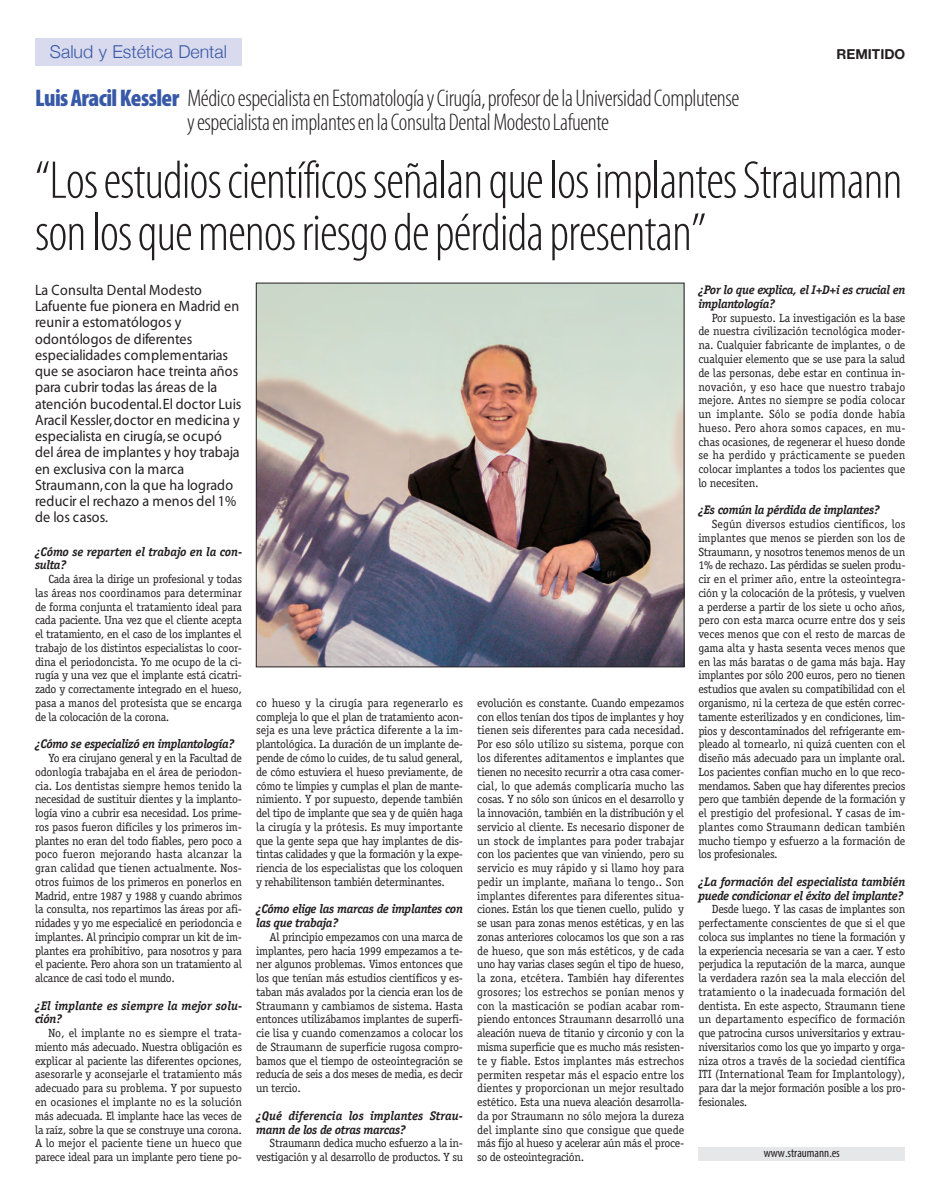
<style>
.page{position:relative;width:943px;height:1202px;background:#fff}
.page>*{position:absolute;margin:0;border:0;box-sizing:border-box;transform-origin:0 0}
.t1{font:300 condensed 53.62px/52.1px "Myriad Pro";letter-spacing:-.02em;color:#231f20}
.t2{font:300 condensed 24.12px/24.1px "Myriad Pro";letter-spacing:-.02em;color:#231f20}
.t3{font:300 17.75px "Helvetica Neue";color:#3859a7}
.t4{font:15px/16.2px "Myriad MM 400 wt 600 wd";letter-spacing:.015em;color:#231f20;scale:.94 1}
.t5{font:700 13.75px "Helvetica Neue";color:#231f20}
.t6{font:italic 700 12.5px/13.8px "Officina Serif";letter-spacing:-.03em;color:#231f20}
.t7{font:italic 700 12.5px/13.8px "Officina Serif";color:#231f20}
.t8{font:condensed 12.5px "Myriad Pro";color:#231f20}
.t9{font:11.88px/13.8px "Officina Serif";letter-spacing:-.025em;color:#231f20;text-align:justify}
.s1{font-weight:900;color:#3859a7}
</style>
<div class="page">
<div style="left:35px;top:38px;width:207px;height:28px;background:#d9daed"></div>
<div style="left:698px;top:1146px;width:207px;height:14px;background:#e6e7e9"></div>
<img style="left:258px;top:285px;width:424px;height:380px">
<h3 class="t3" style="left:50px;top:41px;width:179px">Salud y Estética Dental</h3>
<p class="t5" style="left:836px;top:45px;width:70px">REMITIDO</p>
<h2 class="t2" style="left:187px;top:88px;width:554px;text-indent:-152px"><span class="s1">Luis Aracil Kessler</span> Médico especialista en Estomatología y Cirugía, profesor de la Universidad Complutense y especialista en implantes en la Consulta Dental Modesto Lafuente</h2>
<h1 class="t1" style="left:35px;top:158px;width:869px">“Los estudios científicos señalan que los implantes Straumann son los que menos riesgo de pérdida presentan”</h1>
<p class="t6" style="left:698px;top:284px;width:208px">¿Por lo que explica, el I+D+i es crucial en implantología?</p>
<p class="t9" style="left:698px;top:311px;width:209px;text-indent:13px">Por supuesto. La investigación es la base de nuestra civilización tecnológica moder&shy;na. Cualquier fabricante de implantes, o de cualquier elemento que se use para la salud de las personas, debe estar en continua in&shy;novación, y eso hace que nuestro trabajo mejore. Antes no siempre se podía colocar un implante. Sólo se podía donde había hueso. Pero ahora somos capaces, en mu&shy;chas ocasiones, de regenerar el hueso donde se ha perdido y prácticamente se pueden colocar implantes a todos los pacientes que lo necesiten.</p>
<p class="t6" style="left:698px;top:504px;width:183px">¿Es común la pérdida de implantes?</p>
<p class="t9" style="left:698px;top:517px;width:209px;text-indent:13px">Según diversos estudios científicos, los implantes que menos se pierden son los de Straumann, y nosotros tenemos menos de un 1% de rechazo. Las pérdidas se suelen produ&shy;cir en el primer año, entre la osteointegra&shy;ción y la colocación de la prótesis, y vuelven a perderse a partir de los siete u ocho años, pero con esta marca ocurre entre dos y seis veces menos que con el resto de marcas de gama alta y hasta sesenta veces menos que en las más baratas o de gama más baja. Hay implantes por sólo 200 euros, pero no tienen estudios que avalen su compatibilidad con el organismo, ni la certeza de que estén correc&shy;tamente esterilizados y en condiciones, lim&shy;pios y descontaminados del refrigerante em&shy;pleado al tornearlo, ni quizá cuenten con el diseño más adecuado para un implante oral.<br>Los pacientes confían mucho en lo que reco&shy;mendamos. Saben que hay diferentes precios pero que también depende de la formación y el prestigio del profesional. Y casas de im&shy;plantes como Straumann dedican también mucho tiempo y esfuerzo a la formación de los profesionales.</p>
<p class="t6" style="left:698px;top:875px;width:208px">¿La formación del especialista también puede condicionar el éxito del implante?</p>
<p class="t9" style="left:698px;top:902px;width:209px;text-indent:13px">Desde luego. Y las casas de implantes son perfectamente conscientes de que si el que coloca sus implantes no tiene la formación y la experiencia necesaria se van a caer. Y esto perjudica la reputación de la marca, aunque la verdadera razón sea la mala elección del tratamiento o la inadecuada formación del dentista. En este aspecto, Straumann tiene un departamento específico de formación que patrocina cursos universitarios y extrau&shy;niversitarios como los que yo imparto y orga&shy;niza otros a través de la sociedad científica ITI (International Team for Implantology), para dar la mejor formación posible a los pro&shy;fesionales.</p>
<p class="t4" style="left:35px;top:283px;width:221px">La Consulta Dental Modesto<br>Lafuente fue pionera en Madrid en reunir a estomatólogos y odontólogos de diferentes especialidades complementarias que se asociaron hace treinta años para cubrir todas las áreas de la atención bucodental. El doctor Luis<br>Aracil Kessler, doctor en medicina y especialista en cirugía, se ocupó del área de implantes y hoy trabaja en exclusiva con la marca<br>Straumann, con la que ha logrado reducir el rechazo a menos del 1% de los casos.</p>
<p class="t6" style="left:35px;top:545px;width:209px">¿Cómo se reparten el trabajo en la con&shy;sulta?</p>
<p class="t9" style="left:35px;top:572px;width:209px;text-indent:13px">Cada área la dirige un profesional y todas las áreas nos coordinamos para determinar de forma conjunta el tratamiento ideal para cada paciente. Una vez que el cliente acepta el tratamiento, en el caso de los implantes el trabajo de los distintos especialistas lo coor&shy;dina el periodoncista. Yo me ocupo de la ci&shy;rugía y una vez que el implante está cicatri&shy;zado y correctamente integrado en el hueso, pasa a manos del protesista que se encarga de la colocación de la corona.</p>
<p class="t6" style="left:35px;top:738px;width:201px">¿Cómo se especializó en implantología?</p>
<p class="t9" style="left:35px;top:751px;width:209px;text-indent:13px">Yo era cirujano general y en la Facultad de odonlogía trabajaba en el área de periodon&shy;cia. Los dentistas siempre hemos tenido la necesidad de sustituir dientes y la implanto&shy;logía vino a cubrir esa necesidad. Los prime&shy;ros pasos fueron difíciles y los primeros im&shy;plantes no eran del todo fiables, pero poco a poco fueron mejorando hasta alcanzar la gran calidad que tienen actualmente. Nos&shy;otros fuimos de los primeros en ponerlos en Madrid, entre 1987 y 1988 y cuando abrimos la consulta, nos repartimos las áreas por afi&shy;nidades y yo me especialicé en periodoncia e implantes. Al principio comprar un kit de im&shy;plantes era prohibitivo, para nosotros y para el paciente. Pero ahora son un tratamiento al alcance de casi todo el mundo.</p>
<p class="t7" style="left:35px;top:999px;width:209px">¿El implante es siempre la mejor solu&shy;ción?</p>
<p class="t9" style="left:35px;top:1026px;width:208px;text-indent:13px">No, el implante no es siempre el trata&shy;miento más adecuado. Nuestra obligación es explicar al paciente las diferentes opciones, asesorarle y aconsejarle el tratamiento más adecuado para su problema. Y por supuesto en ocasiones el implante no es la solución más adecuada. El implante hace las veces de la raíz, sobre la que se construye una corona.<br>A lo mejor el paciente tiene un hueco que parece ideal para un implante pero tiene po-</p>
<p class="t9" style="left:477px;top:696px;width:209px">evolución es constante. Cuando empezamos con ellos tenían dos tipos de implantes y hoy tienen seis diferentes para cada necesidad.<br>Por eso sólo utilizo su sistema, porque con los diferentes aditamentos e implantes que tienen no necesito recurrir a otra casa comer&shy;cial, lo que además complicaría mucho las cosas. Y no sólo son únicos en el desarrollo y la innovación, también en la distribución y el servicio al cliente. Es necesario disponer de un stock de implantes para poder trabajar con los pacientes que van viniendo, pero su servicio es muy rápido y si llamo hoy para pedir un implante, mañana lo tengo.. Son implantes diferentes para diferentes situa&shy;ciones. Están los que tienen cuello, pulido y se usan para zonas menos estéticas, y en las zonas anteriores colocamos los que son a ras de hueso, que son más estéticos, y de cada uno hay varias clases según el tipo de hueso, la zona, etcétera. También hay diferentes grosores; los estrechos se ponían menos y con la masticación se podían acabar rom&shy;piendo entonces Straumann desarrolló una aleación nueva de titanio y circonio y con la misma superficie que es mucho más resisten&shy;te y fiable. Estos implantes más estrechos permiten respetar más el espacio entre los dientes y proporcionan un mejor resultado estético. Esta una nueva aleación desarrolla&shy;da por Straumann no sólo mejora la dureza del implante sino que consigue que quede más fijo al hueso y acelerar aún más el proce&shy;so de osteointegración.</p>
<p class="t9" style="left:256px;top:696px;width:209px">co hueso y la cirugía para regenerarlo es compleja lo que el plan de tratamiento acon&shy;seja es una leve práctica diferente a la im&shy;plantológica. La duración de un implante de&shy;pende de cómo lo cuides, de tu salud general, de cómo estuviera el hueso previamente, de cómo te limpies y cumplas el plan de mante&shy;nimiento. Y por supuesto, depende también del tipo de implante que sea y de quién haga la cirugía y la prótesis. Es muy importante que la gente sepa que hay implantes de dis&shy;tintas calidades y que la formación y la expe&shy;riencia de los especialistas que los coloquen y rehabilitenson también determinantes.</p>
<p class="t6" style="left:256px;top:903px;width:208px">¿Cómo elige las marcas de implantes con las que trabaja?</p>
<p class="t9" style="left:256px;top:929px;width:208px;text-indent:13px">Al principio empezamos con una marca de implantes, pero hacia 1999 empezamos a te&shy;ner algunos problemas. Vimos entonces que los que tenían más estudios científicos y es&shy;taban más avalados por la ciencia eran los de Straumann y cambiamos de sistema. Hasta entonces utilizábamos implantes de superfi&shy;cie lisa y cuando comenzamos a colocar los de Straumann de superficie rugosa compro&shy;bamos que el tiempo de osteointegración se reducía de seis a dos meses de media, es decir un tercio.</p>
<p class="t6" style="left:256px;top:1109px;width:208px">¿Qué diferencia los implantes Strau&shy;mann de los de otras marcas?</p>
<p class="t9" style="left:256px;top:1136px;width:208px;text-align:right">Straumann dedica mucho esfuerzo a la in&shy;vestigación y al desarrollo de productos. Y su</p>
<p class="t8" style="left:763px;top:1148px;width:78px">www.straumann.es</p>
</div>
